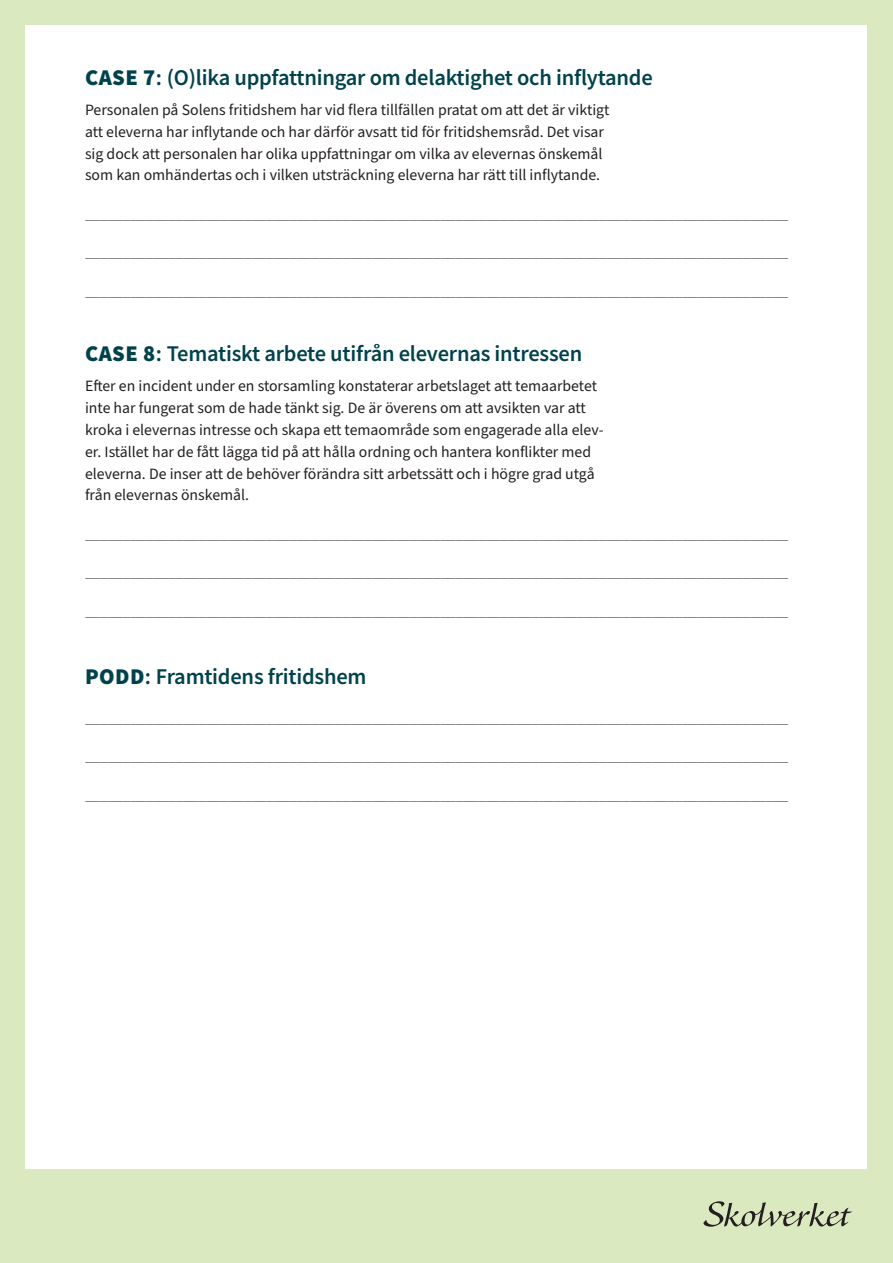
<style>
.page{position:relative;width:893px;height:1263px;background:#dae9c0}
.page>*{position:absolute;margin:0;border:0;box-sizing:border-box;transform-origin:0 0}
.t1{font:600 22.5px "Source Sans Pro";letter-spacing:-.01em;color:#00424c}
.t2{font:200 15.75px "Source Sans Pro";color:#231f20}
.t3{font:15.75px/21.8px "Source Sans Pro";color:#231f20}
.s1{font-weight:900}
</style>
<div class="page">
<svg style="left:703px;top:1201px;width:149px;height:26px"></svg>
<div style="left:26px;top:26px;width:841px;height:1143px;background:#fff"></div>
<h3 class="t1" style="left:85px;top:63px;width:569px"><span class="s1">CASE 7</span>: (O)lika uppfattningar om delaktighet och inflytande</h3>
<p class="t3" style="left:85px;top:100px;width:526px">Personalen på Solens fritidshem har vid flera tillfällen pratat om att det är viktigt att eleverna har inflytande och har därför avsatt tid för fritidshemsråd. Det visar sig dock att personalen har olika uppfattningar om vilka av elevernas önskemål som kan omhändertas och i vilken utsträckning eleverna har rätt till inflytande.</p>
<p class="t2" style="left:85px;top:204px;width:705px">_____________________________________________________________________________________________</p>
<p class="t2" style="left:85px;top:243px;width:705px">_____________________________________________________________________________________________</p>
<p class="t2" style="left:85px;top:281px;width:705px">_____________________________________________________________________________________________</p>
<h3 class="t1" style="left:85px;top:339px;width:499px"><span class="s1">CASE 8</span>: Tematiskt arbete utifrån elevernas intressen</h3>
<p class="t3" style="left:85px;top:376px;width:520px">Efer en incident under en storsamling konstaterar arbetslaget att temaarbetet inte har fungerat som de hade tänkt sig. De är överens om att avsikten var att kroka i elevernas intresse och skapa ett temaområde som engagerade alla elev&shy;er. Istället har de fått lägga tid på att hålla ordning och hantera konflikter med eleverna. De inser att de behöver förändra sitt arbetssätt och i högre grad utgå från elevernas önskemål.</p>
<p class="t2" style="left:85px;top:524px;width:705px">_____________________________________________________________________________________________</p>
<p class="t2" style="left:85px;top:562px;width:705px">_____________________________________________________________________________________________</p>
<p class="t2" style="left:85px;top:601px;width:705px">_____________________________________________________________________________________________</p>
<p class="t1" style="left:85px;top:662px;width:283px"><span class="s1">PODD</span>: Framtidens fritidshem</p>
<p class="t2" style="left:85px;top:708px;width:705px">_____________________________________________________________________________________________</p>
<p class="t2" style="left:85px;top:746px;width:705px">_____________________________________________________________________________________________</p>
<p class="t2" style="left:85px;top:785px;width:705px">_____________________________________________________________________________________________</p>
</div>
